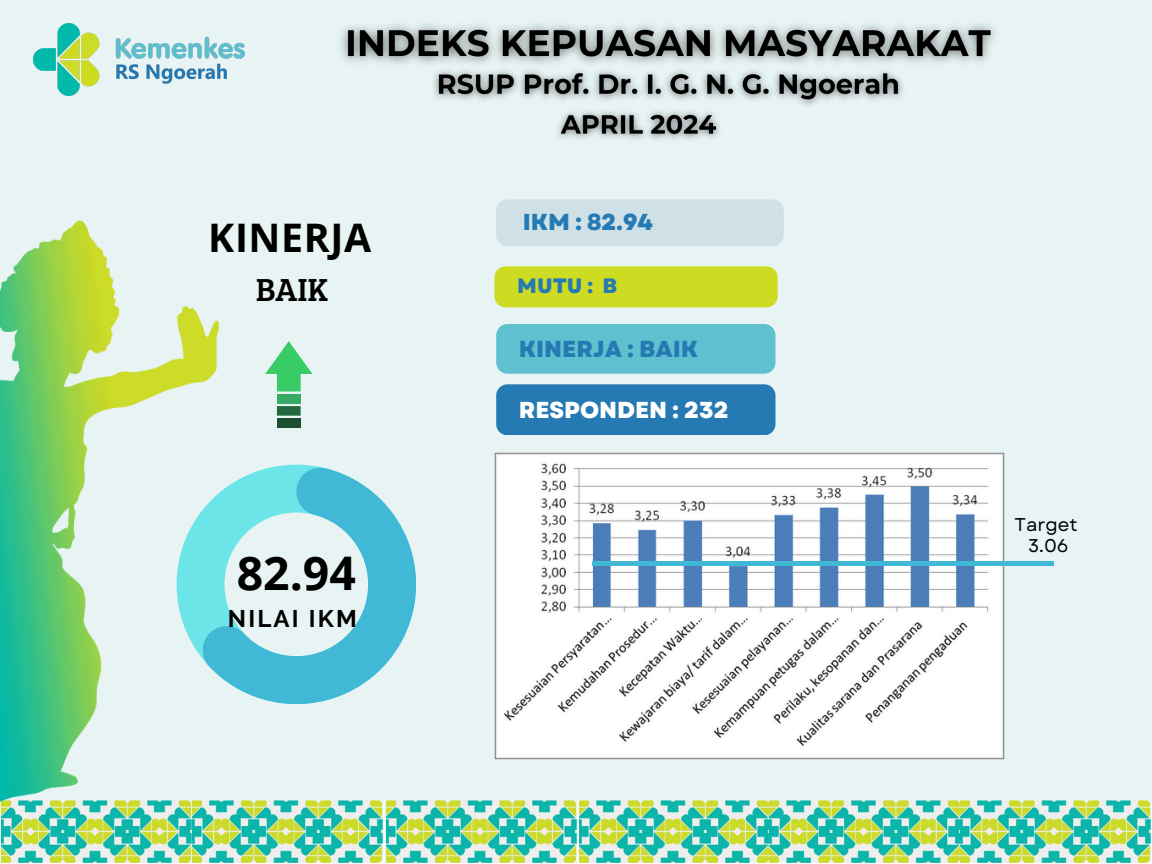
<style>
.page{position:relative;width:1152px;height:864px;background:#e8f4f4}
.page>*{position:absolute;margin:0;border:0;box-sizing:border-box;transform-origin:0 0}
.t1{font:700 46.35px "Open Sans";color:#000}
.t2{font:700 39.3px "Open Sans";letter-spacing:.015em;color:#000}
.t3{font:33px "Bree Serif";color:#000}
.t4{font:700 24px "Raleway";letter-spacing:.09em;color:#000}
.t5{font:800 23.1px "Garet";color:#267ab3}
.t6{font:800 23.1px "Garet";color:#fff}
.t7{font:800 20.85px "Garet";color:#267ab3}
.t8{font:18.45px "Garet";color:#000}
</style>
<div class="page">
<div style="left:496px;top:199px;width:288px;height:47px;background:#cfe1e7"></div>
<div style="left:494px;top:266px;width:284px;height:41px;background:#cddc22"></div>
<div style="left:496px;top:324px;width:279px;height:50px;background:#5fc0d0"></div>
<div style="left:496px;top:384px;width:279px;height:51px;background:#267ab3"></div>
<img style="left:33px;top:23px;width:212px;height:72px">
<img style="left:1px;top:831px;width:191px;height:33px">
<img style="left:192px;top:800px;width:578px;height:64px">
<img style="left:770px;top:800px;width:190px;height:64px">
<img style="left:960px;top:800px;width:192px;height:64px">
<svg style="left:304px;top:467px;width:112px;height:237px;fill:#41b8d5"></svg>
<svg style="left:304px;top:362px;width:8px;height:12px"></svg>
<img style="left:0;top:220px;width:304px;height:611px">
<img style="left:494px;top:452px;width:510px;height:307px">
<div style="left:592px;top:561px;width:462px;height:5px;background:#41b8d5"></div>
<img style="left:341px;top:24px;width:654px;height:40px">
<img style="left:426px;top:60px;width:486px;height:45px">
<img style="left:548px;top:103px;width:181px;height:36px">
<h6 class="t2" style="left:208px;top:210px;width:164px">KINERJA</h6>
<h2 class="t3" style="left:256px;top:265px;width:74px">BAIK</h2>
<p class="t1" style="left:237px;top:541px;width:121px">82.94</p>
<p class="t4" style="left:228px;top:604px;width:130px">NILAI IKM</p>
<h6 class="t5" style="left:523px;top:206px;width:132px">IKM : 82.94</h6>
<p class="t7" style="left:517px;top:270px;width:101px">MUTU : B</p>
<h6 class="t5" style="left:519px;top:332px;width:181px">KINERJA : BAIK</h6>
<p class="t6" style="left:519px;top:393px;width:211px">RESPONDEN : 232</p>
<h1 class="t8" style="left:1014px;top:511px;width:65px">Target</h1>
<h6 class="t8" style="left:1028px;top:532px;width:42px">3.06</h6>
</div>
